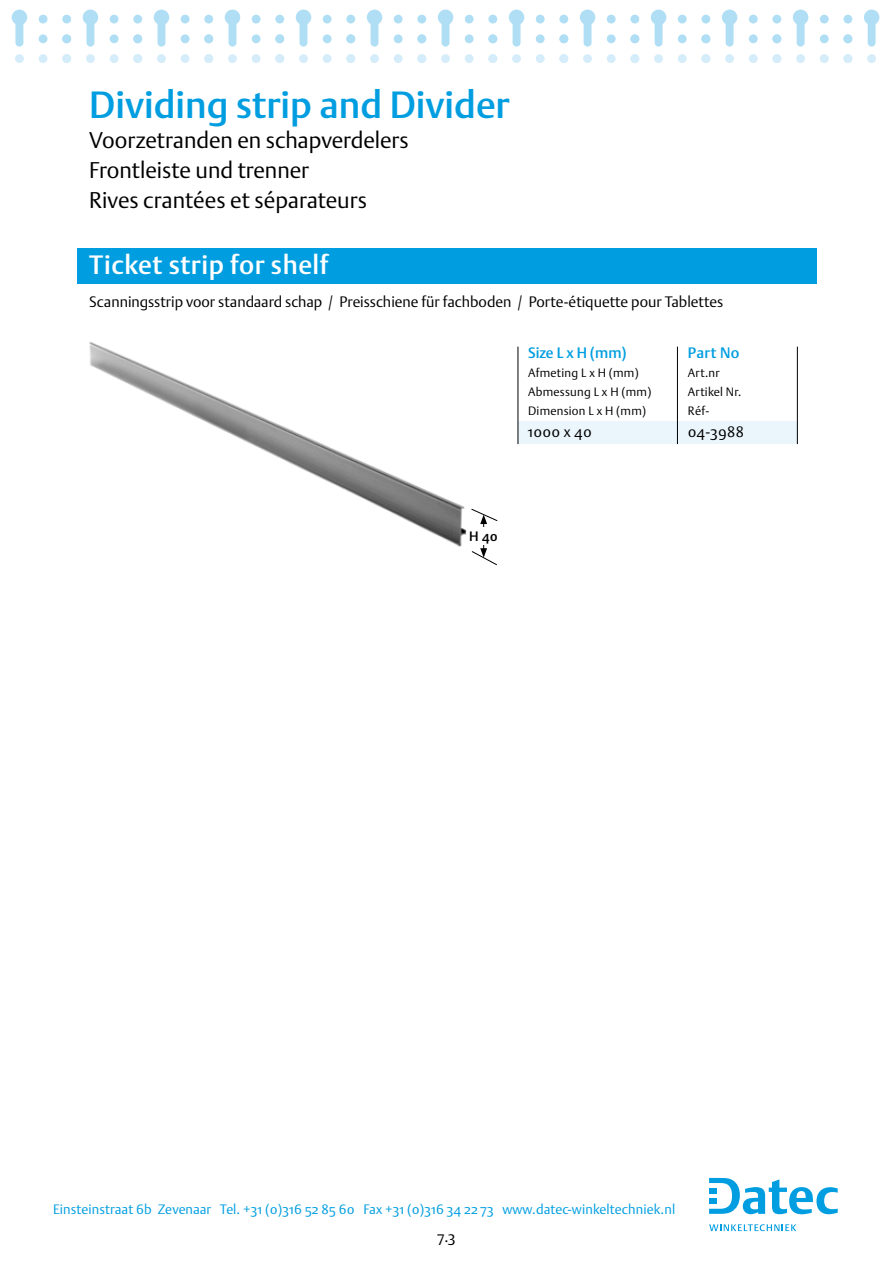
<style>
.page{position:relative;width:893px;height:1263px;background:#fff}
.page>*{position:absolute;margin:0;border:0;box-sizing:border-box;transform-origin:0 0}
.t1{font:37.5px "DTL Argo S Medium";color:#009ee0}
.t2{font:26.25px "DTL Argo S Medium";letter-spacing:.02em;color:#fff}
.t3{font:22.5px/30px "DTL Argo S Light";color:#000}
.t4{font:15px "DTL Argo S Light";color:#000}
.t5{font:15px "DTL Argo S Medium";letter-spacing:.005em;color:#009ee0}
.t6{font:13.5px "DTL Argo S Light";letter-spacing:.01em;color:#009ee0}
.t7{font:13.5px "DTL Argo S Medium";color:#000}
.t8{font:12px/18.8px "DTL Argo S Light";letter-spacing:.02em;color:#000}
</style>
<div class="page">
<svg style="left:709px;top:1224px;width:87px;height:7px"></svg>
<svg style="left:709px;top:1178px;width:129px;height:36px"></svg>
<img style="left:89px;top:342px;width:378px;height:205px">
<svg style="left:12px;top:10px;width:15px;height:37px"></svg>
<div style="left:39px;top:34px;width:8px;height:9px;background:#b0dff5;border-radius:50%"></div>
<div style="left:39px;top:15px;width:8px;height:8px;background:#b0dff5;border-radius:50%"></div>
<div style="left:62px;top:15px;width:9px;height:8px;background:#b0dff5;border-radius:50%"></div>
<div style="left:39px;top:54px;width:8px;height:9px;background:#d5edfa;border-radius:50%"></div>
<div style="left:62px;top:34px;width:9px;height:9px;background:#b0dff5;border-radius:50%"></div>
<div style="left:62px;top:54px;width:9px;height:9px;background:#d5edfa;border-radius:50%"></div>
<div style="left:15px;top:54px;width:9px;height:9px;background:#d5edfa;border-radius:50%"></div>
<svg style="left:83px;top:10px;width:15px;height:37px"></svg>
<div style="left:110px;top:34px;width:8px;height:9px;background:#b0dff5;border-radius:50%"></div>
<div style="left:110px;top:15px;width:8px;height:8px;background:#b0dff5;border-radius:50%"></div>
<div style="left:133px;top:15px;width:9px;height:8px;background:#b0dff5;border-radius:50%"></div>
<div style="left:110px;top:54px;width:8px;height:9px;background:#d5edfa;border-radius:50%"></div>
<div style="left:133px;top:34px;width:9px;height:9px;background:#b0dff5;border-radius:50%"></div>
<div style="left:133px;top:54px;width:9px;height:9px;background:#d5edfa;border-radius:50%"></div>
<div style="left:86px;top:54px;width:9px;height:9px;background:#d5edfa;border-radius:50%"></div>
<svg style="left:154px;top:10px;width:15px;height:37px"></svg>
<div style="left:181px;top:34px;width:9px;height:9px;background:#b0dff5;border-radius:50%"></div>
<div style="left:181px;top:15px;width:9px;height:8px;background:#b0dff5;border-radius:50%"></div>
<div style="left:204px;top:15px;width:9px;height:8px;background:#b0dff5;border-radius:50%"></div>
<div style="left:181px;top:54px;width:9px;height:9px;background:#d5edfa;border-radius:50%"></div>
<div style="left:204px;top:34px;width:9px;height:9px;background:#b0dff5;border-radius:50%"></div>
<div style="left:204px;top:54px;width:9px;height:9px;background:#d5edfa;border-radius:50%"></div>
<div style="left:157px;top:54px;width:9px;height:9px;background:#d5edfa;border-radius:50%"></div>
<svg style="left:225px;top:10px;width:15px;height:37px"></svg>
<div style="left:252px;top:34px;width:9px;height:9px;background:#b0dff5;border-radius:50%"></div>
<div style="left:252px;top:15px;width:9px;height:8px;background:#b0dff5;border-radius:50%"></div>
<div style="left:275px;top:15px;width:9px;height:8px;background:#b0dff5;border-radius:50%"></div>
<div style="left:252px;top:54px;width:9px;height:9px;background:#d5edfa;border-radius:50%"></div>
<div style="left:275px;top:34px;width:9px;height:9px;background:#b0dff5;border-radius:50%"></div>
<div style="left:275px;top:54px;width:9px;height:9px;background:#d5edfa;border-radius:50%"></div>
<div style="left:228px;top:54px;width:9px;height:9px;background:#d5edfa;border-radius:50%"></div>
<svg style="left:296px;top:10px;width:15px;height:37px"></svg>
<div style="left:323px;top:34px;width:9px;height:9px;background:#b0dff5;border-radius:50%"></div>
<div style="left:323px;top:15px;width:9px;height:8px;background:#b0dff5;border-radius:50%"></div>
<div style="left:346px;top:15px;width:9px;height:8px;background:#b0dff5;border-radius:50%"></div>
<div style="left:323px;top:54px;width:9px;height:9px;background:#d5edfa;border-radius:50%"></div>
<div style="left:346px;top:34px;width:9px;height:9px;background:#b0dff5;border-radius:50%"></div>
<div style="left:346px;top:54px;width:9px;height:9px;background:#d5edfa;border-radius:50%"></div>
<div style="left:299px;top:54px;width:9px;height:9px;background:#d5edfa;border-radius:50%"></div>
<svg style="left:367px;top:10px;width:15px;height:37px"></svg>
<div style="left:394px;top:34px;width:9px;height:9px;background:#b0dff5;border-radius:50%"></div>
<div style="left:394px;top:15px;width:9px;height:8px;background:#b0dff5;border-radius:50%"></div>
<div style="left:417px;top:15px;width:9px;height:8px;background:#b0dff5;border-radius:50%"></div>
<div style="left:394px;top:54px;width:9px;height:9px;background:#d5edfa;border-radius:50%"></div>
<div style="left:417px;top:34px;width:9px;height:9px;background:#b0dff5;border-radius:50%"></div>
<div style="left:417px;top:54px;width:9px;height:9px;background:#d5edfa;border-radius:50%"></div>
<div style="left:370px;top:54px;width:9px;height:9px;background:#d5edfa;border-radius:50%"></div>
<svg style="left:438px;top:10px;width:15px;height:37px"></svg>
<div style="left:465px;top:34px;width:9px;height:9px;background:#b0dff5;border-radius:50%"></div>
<div style="left:465px;top:15px;width:9px;height:8px;background:#b0dff5;border-radius:50%"></div>
<div style="left:488px;top:15px;width:9px;height:8px;background:#b0dff5;border-radius:50%"></div>
<div style="left:465px;top:54px;width:9px;height:9px;background:#d5edfa;border-radius:50%"></div>
<div style="left:488px;top:34px;width:9px;height:9px;background:#b0dff5;border-radius:50%"></div>
<div style="left:488px;top:54px;width:9px;height:9px;background:#d5edfa;border-radius:50%"></div>
<div style="left:441px;top:54px;width:9px;height:9px;background:#d5edfa;border-radius:50%"></div>
<svg style="left:509px;top:10px;width:15px;height:37px"></svg>
<div style="left:536px;top:34px;width:9px;height:9px;background:#b0dff5;border-radius:50%"></div>
<div style="left:536px;top:15px;width:9px;height:8px;background:#b0dff5;border-radius:50%"></div>
<div style="left:559px;top:15px;width:9px;height:8px;background:#b0dff5;border-radius:50%"></div>
<div style="left:536px;top:54px;width:9px;height:9px;background:#d5edfa;border-radius:50%"></div>
<div style="left:559px;top:34px;width:9px;height:9px;background:#b0dff5;border-radius:50%"></div>
<div style="left:559px;top:54px;width:9px;height:9px;background:#d5edfa;border-radius:50%"></div>
<div style="left:512px;top:54px;width:9px;height:9px;background:#d5edfa;border-radius:50%"></div>
<svg style="left:580px;top:10px;width:15px;height:37px"></svg>
<div style="left:607px;top:34px;width:9px;height:9px;background:#b0dff5;border-radius:50%"></div>
<div style="left:607px;top:15px;width:9px;height:8px;background:#b0dff5;border-radius:50%"></div>
<div style="left:630px;top:15px;width:9px;height:8px;background:#b0dff5;border-radius:50%"></div>
<div style="left:607px;top:54px;width:9px;height:9px;background:#d5edfa;border-radius:50%"></div>
<div style="left:630px;top:34px;width:9px;height:9px;background:#b0dff5;border-radius:50%"></div>
<div style="left:630px;top:54px;width:9px;height:9px;background:#d5edfa;border-radius:50%"></div>
<div style="left:583px;top:54px;width:9px;height:9px;background:#d5edfa;border-radius:50%"></div>
<svg style="left:651px;top:10px;width:15px;height:37px"></svg>
<div style="left:678px;top:34px;width:9px;height:9px;background:#b0dff5;border-radius:50%"></div>
<div style="left:678px;top:15px;width:9px;height:8px;background:#b0dff5;border-radius:50%"></div>
<div style="left:701px;top:15px;width:9px;height:8px;background:#b0dff5;border-radius:50%"></div>
<div style="left:678px;top:54px;width:9px;height:9px;background:#d5edfa;border-radius:50%"></div>
<div style="left:701px;top:34px;width:9px;height:9px;background:#b0dff5;border-radius:50%"></div>
<div style="left:701px;top:54px;width:9px;height:9px;background:#d5edfa;border-radius:50%"></div>
<div style="left:654px;top:54px;width:9px;height:9px;background:#d5edfa;border-radius:50%"></div>
<svg style="left:722px;top:10px;width:15px;height:37px"></svg>
<div style="left:749px;top:34px;width:9px;height:9px;background:#b0dff5;border-radius:50%"></div>
<div style="left:749px;top:15px;width:9px;height:8px;background:#b0dff5;border-radius:50%"></div>
<div style="left:772px;top:15px;width:9px;height:8px;background:#b0dff5;border-radius:50%"></div>
<div style="left:749px;top:54px;width:9px;height:9px;background:#d5edfa;border-radius:50%"></div>
<div style="left:772px;top:34px;width:9px;height:9px;background:#b0dff5;border-radius:50%"></div>
<div style="left:772px;top:54px;width:9px;height:9px;background:#d5edfa;border-radius:50%"></div>
<div style="left:725px;top:54px;width:9px;height:9px;background:#d5edfa;border-radius:50%"></div>
<svg style="left:793px;top:10px;width:15px;height:37px"></svg>
<div style="left:820px;top:34px;width:9px;height:9px;background:#b0dff5;border-radius:50%"></div>
<div style="left:820px;top:15px;width:9px;height:8px;background:#b0dff5;border-radius:50%"></div>
<div style="left:843px;top:15px;width:9px;height:8px;background:#b0dff5;border-radius:50%"></div>
<div style="left:820px;top:54px;width:9px;height:9px;background:#d5edfa;border-radius:50%"></div>
<div style="left:843px;top:34px;width:9px;height:9px;background:#b0dff5;border-radius:50%"></div>
<div style="left:843px;top:54px;width:9px;height:9px;background:#d5edfa;border-radius:50%"></div>
<div style="left:796px;top:54px;width:9px;height:9px;background:#d5edfa;border-radius:50%"></div>
<svg style="left:864px;top:10px;width:15px;height:37px"></svg>
<div style="left:867px;top:54px;width:9px;height:9px;background:#d5edfa;border-radius:50%"></div>
<div style="left:518px;top:422px;width:280px;height:22px;background:#ebf6fc"></div>
<hr style="left:677px;top:347px;width:1px;height:97px;background:#000">
<hr style="left:797px;top:347px;width:1px;height:97px;background:#000">
<div style="left:77px;top:248px;width:739px;height:36px;background:#009ee0"></div>
<hr style="left:518px;top:347px;width:1px;height:97px;background:#000">
<svg style="left:471px;top:508px;width:27px;height:58px"></svg>
<h1 class="t1" style="left:89px;top:83px;width:422px">Dividing strip and Divider</h1>
<h3 class="t3" style="left:89px;top:125px;width:321px">Voorzetranden en schapverdelers<br>Frontleiste und trenner<br>Rives crantées et séparateurs</h3>
<h2 class="t2" style="left:89px;top:249px;width:241px">Ticket strip for shelf</h2>
<p class="t4" style="left:89px;top:292px;width:635px">Scanningsstrip voor standaard schap / Preisschiene für fachboden / Porte-étiquette pour Tablettes</p>
<p class="t5" style="left:528px;top:344px;width:100px">Size L x H (mm)</p>
<p class="t8" style="left:528px;top:363px;width:125px">Afmeting L x H (mm)<br>Abmessung L x H (mm)<br>Dimension L x H (mm)</p>
<p class="t4" style="left:528px;top:423px;width:65px">1000 x 40</p>
<p class="t7" style="left:469px;top:529px;width:30px">H 40</p>
<p class="t5" style="left:688px;top:344px;width:53px">Part No</p>
<p class="t8" style="left:688px;top:363px;width:55px">Art.nr<br>Artikel Nr.<br>Réf-</p>
<p class="t4" style="left:688px;top:423px;width:57px">04-3988</p>
<p class="t6" style="left:53px;top:1201px;width:624px">Einsteinstraat 6b Zevenaar Tel. +31 (0)316 52 85 60 Fax +31 (0)316 34 22 73 www.datec-winkeltechniek.nl</p>
<p class="t4" style="left:438px;top:1227px;width:19px">7.3</p>
</div>
